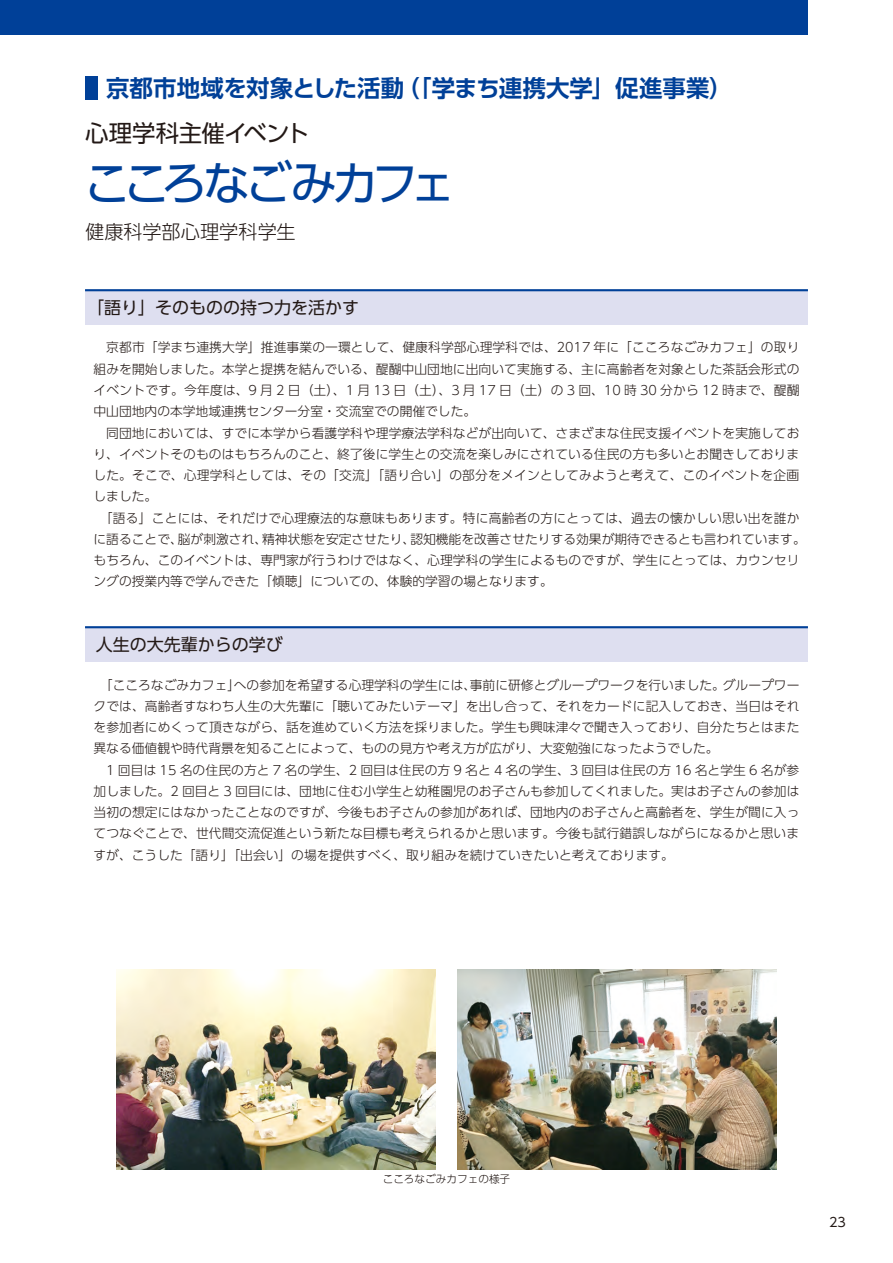
<style>
.page{position:relative;width:893px;height:1263px;background:#fff}
.page>*{position:absolute;margin:0;border:0;box-sizing:border-box;transform-origin:0 0}
.t1{font:46.8px "UD Shin Go Pr 6";letter-spacing:-.135em;color:#004098}
.t2{font:700 23.4px "UD Shin Go Pr 6 De";color:#004098}
.t3{font:23.4px "UD Shin Go Pr 6";letter-spacing:-.03em;color:#231916}
.t4{font:300 19.2px "UD Shin Go Pr 6";color:#231916}
.t5{font:16.95px "UD Shin Go Pr 6";color:#231916}
.t6{font:300 12.75px/21.3px "UD Shin Go Pr 6";letter-spacing:.005em;color:#231916;text-align:justify}
.t7{font:12.75px "UD Shin Go Pr 6";color:#231916}
.t8{font:300 10.65px "UD Shin Go Pr 6";color:#231916}
</style>
<div class="page">
<div style="left:85px;top:290px;width:723px;height:34px;background:#dedff0"></div>
<hr style="left:85px;top:289px;width:723px;height:2px;background:#004098">
<div style="left:85px;top:627px;width:723px;height:34px;background:#dedff0"></div>
<hr style="left:85px;top:626px;width:723px;height:2px;background:#004098">
<div style="left:85px;top:77px;width:13px;height:23px;background:#004098"></div>
<div style="left:0;top:0;width:808px;height:34px;background:#004098"></div>
<img style="left:117px;top:969px;width:319px;height:200px">
<img style="left:457px;top:969px;width:319px;height:200px">
<h2 class="t2" style="left:106px;top:69px;width:628px">京都市地域を対象とした活動（「学まち連携大学」促進事業）</h2>
<h2 class="t3" style="left:85px;top:114px;width:226px">心理学科主催イベント</h2>
<h1 class="t1" style="left:84px;top:145px;width:374px">こころなごみカフェ</h1>
<h3 class="t4" style="left:85px;top:216px;width:212px">健康科学部心理学科学生</h3>
<h3 class="t5" style="left:87px;top:294px;width:274px">「語り」そのものの持つ力を活かす</h3>
<p class="t6" style="left:94px;top:336px;width:707px;text-indent:13px">京都市「学まち連携大学」推進事業の一環として、健康科学部心理学科では、2017 年に「こころなごみカフェ」の取り組みを開始しました。本学と提携を結んでいる、醍醐中山団地に出向いて実施する、主に高齢者を対象とした茶話会形式のイベントです。今年度は、9 月 2 日（土）、1 月 13 日（土）、3 月 17 日（土）の 3 回、10 時 30 分から 12 時まで、醍醐中山団地内の本学地域連携センター分室・交流室での開催でした。</p>
<p class="t6" style="left:106px;top:422px;width:695px">同団地においては、すでに本学から看護学科や理学療法学科などが出向いて、さまざまな住民支援イベントを実施してお</p>
<p class="t6" style="left:94px;top:443px;width:707px">り、イベントそのものはもちろんのこと、終了後に学生との交流を楽しみにされている住民の方も多いとお聞きしておりま</p>
<p class="t6" style="left:94px;top:464px;width:707px">した。そこで、心理学科としては、その「交流」「語り合い」の部分をメインとしてみようと考えて、このイベントを企画</p>
<p class="t6" style="left:94px;top:485px;width:65px">しました。</p>
<p class="t6" style="left:100px;top:507px;width:701px">「語る」ことには、それだけで心理療法的な意味もあります。特に高齢者の方にとっては、過去の懐かしい思い出を誰か</p>
<p class="t6" style="left:94px;top:528px;width:714px">に語ることで、脳が刺激され、精神状態を安定させたり、認知機能を改善させたりする効果が期待できるとも言われています。</p>
<p class="t6" style="left:94px;top:549px;width:707px">もちろん、このイベントは、専門家が行うわけではなく、心理学科の学生によるものですが、学生にとっては、カウンセリ</p>
<p class="t6" style="left:94px;top:570px;width:461px">ングの授業内等で学んできた「傾聴」についての、体験的学習の場となります。</p>
<h3 class="t5" style="left:96px;top:630px;width:189px">人生の大先輩からの学び</h3>
<p class="t6" style="left:94px;top:673px;width:708px;text-indent:6px">「こころなごみカフェ」への参加を希望する心理学科の学生には、事前に研修とグループワークを行いました。グループワークでは、高齢者すなわち人生の大先輩に「聴いてみたいテーマ」を出し合って、それをカードに記入しておき、当日はそれを参加者にめくって頂きながら、話を進めていく方法を採りました。学生も興味津々で聞き入っており、自分たちとはまた異なる価値観や時代背景を知ることによって、ものの見方や考え方が広がり、大変勉強になったようでした。</p>
<p class="t6" style="left:94px;top:759px;width:707px;text-indent:13px">1 回目は 15 名の住民の方と 7 名の学生、2 回目は住民の方 9 名と 4 名の学生、3 回目は住民の方 16 名と学生 6 名が参加しました。2 回目と 3 回目には、団地に住む小学生と幼稚園児のお子さんも参加してくれました。実はお子さんの参加は当初の想定にはなかったことなのですが、今後もお子さんの参加があれば、団地内のお子さんと高齢者を、学生が間に入ってつなぐことで、世代間交流促進という新たな目標も考えられるかと思います。今後も試行錯誤しながらになるかと思いますが、こうした「語り」「出会い」の場を提供すべく、取り組みを続けていきたいと考えております。</p>
<p class="t8" style="left:383px;top:1170px;width:129px">こころなごみカフェの様子</p>
<p class="t7" style="left:829px;top:1212px;width:18px">23</p>
</div>
